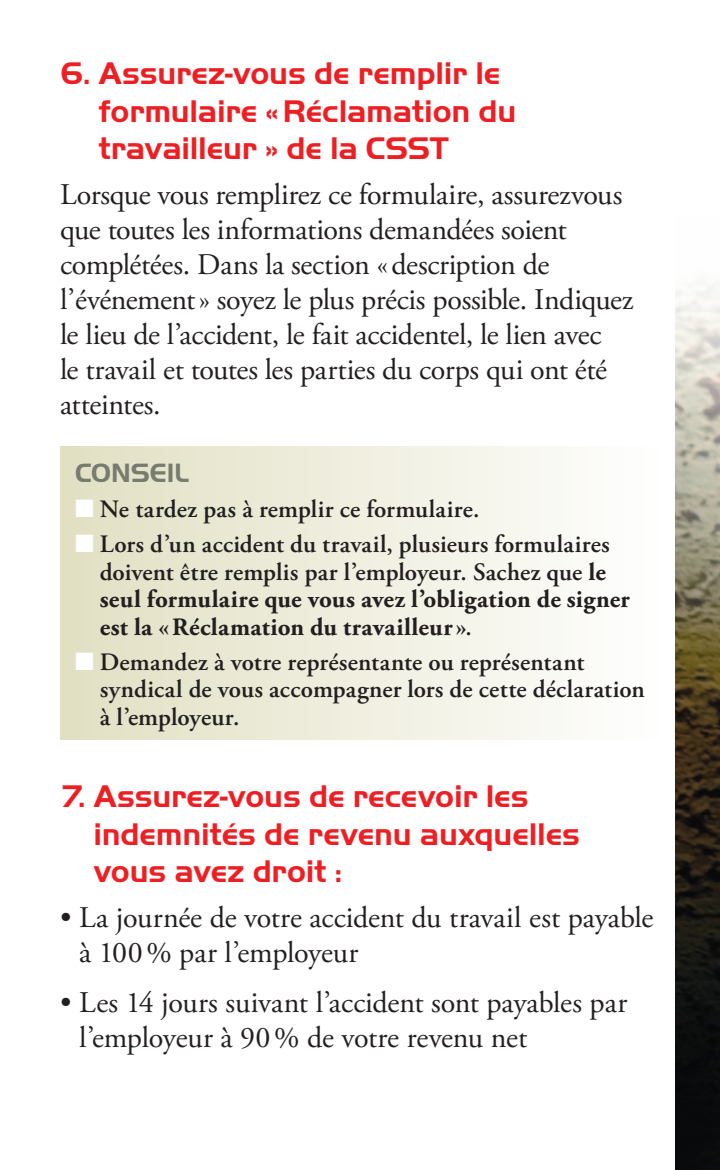
<style>
.page{position:relative;width:720px;height:1170px;background:#fff}
.page>*{position:absolute;margin:0;border:0;box-sizing:border-box;transform-origin:0 0}
.T2{font:32.5px/37.5px "Handel Gothic";letter-spacing:-.005em;color:#ee1f23}
.t1{font:30px/35px "Adobe Garamond Pro";letter-spacing:-.01em;color:#231f20}
.T4{font:27.5px "Handel Gothic";color:#777c6e}
.Conseil{font:600 25px/27.5px "Adobe Garamond Pro";letter-spacing:.005em;color:#231f20}
.s1{color:#fff}
.s2{font-weight:700}
</style>
<div class="page">
<img style="left:675px;top:286px;width:45px;height:884px">
<div style="left:60px;top:447px;width:600px;height:293px;background:linear-gradient(to right,#e1dfc3,#fefefe)"></div>
<p class="T2" style="left:98px;top:55px;width:419px;text-indent:-38px">6. Assurez-vous de remplir le formulaire «Réclamation du travailleur » de la CSST</p>
<p class="t1" style="left:60px;top:178px;width:575px">Lorsque vous remplirez ce formulaire, assurezvous que toutes les informations demandées soient complétées. Dans la section «description de l’événement» soyez le plus précis possible. Indiquez le lieu de l’accident, le fait accidentel, le lien avec<br>le travail et toutes les parties du corps qui ont été atteintes.</p>
<p class="T4" style="left:75px;top:457px;width:116px">CONSEIL</p>
<p class="Conseil" style="left:75px;top:496px;width:406px"><span class="s1">■</span> Ne tardez pas à remplir ce formulaire.</p>
<p class="Conseil" style="left:100px;top:531px;width:532px;text-indent:-25px"><span class="s1">■</span> Lors d’un accident du travail, plusieurs formulaires doivent être remplis par l’employeur. Sachez que <span class="s2">le seul formulaire que vous avez l’obligation de signer est la «Réclamation du travailleur »</span>.</p>
<p class="Conseil" style="left:100px;top:649px;width:547px;text-indent:-25px"><span class="s1">■</span> Demandez à votre représentante ou représentant syndical de vous accompagner lors de cette déclaration à l’employeur.</p>
<p class="T2" style="left:93px;top:778px;width:488px;text-indent:-33px">7. Assurez-vous de recevoir les indemnités de revenu auxquelles vous avez droit :</p>
<p class="t1" style="left:79px;top:901px;width:576px;text-indent:-19px">• La journée de votre accident du travail est payable à 100% par l’employeur</p>
<p class="t1" style="left:79px;top:986px;width:550px;text-indent:-19px">• Les 14 jours suivant l’accident sont payables par l’employeur à 90% de votre revenu net</p>
</div>
